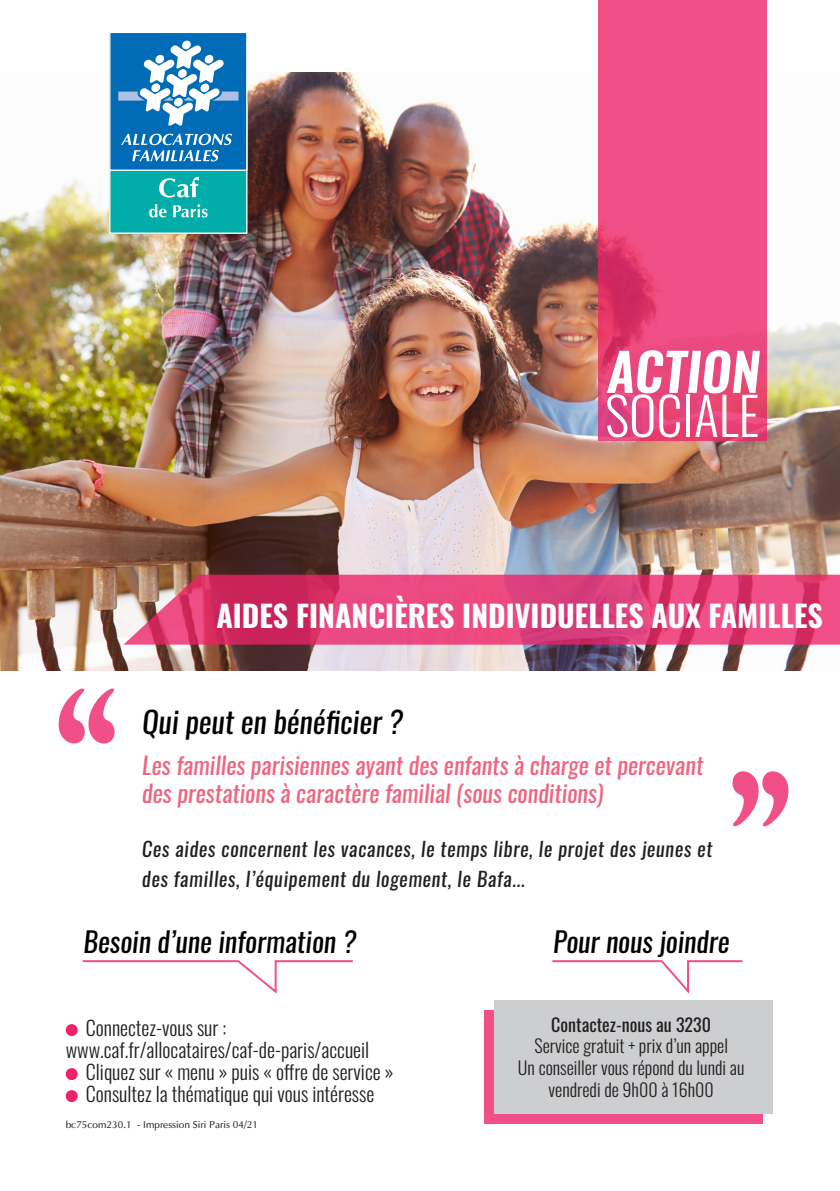
<style>
.page{position:relative;width:840px;height:1191px;background:#fff}
.page>*{position:absolute;margin:0;border:0;box-sizing:border-box;transform-origin:0 0}
.t1{font:300 52px "Oswald";color:#fff}
.t2{font:600 52px "Oswald";color:#fff}
.t3{font:700 30px "Oswald";color:#fff}
.t4{font:30px "Oswald";color:#000}
.t5{font:28px "Oswald";color:#000}
.t6{font:24px/28.8px "Oswald";color:#f0647f}
.t7{font:300 20px "Oswald";color:#231f20}
.t8{font:20px/30px "Oswald";color:#231f20}
.t9{font:300 18px/21.6px "Oswald";color:#231f20;text-align:center}
.t10{font:18px "Oswald";color:#231f20}
.t11{font:10px "Optima";color:#231f20}
</style>
<div class="page">
<img style="left:0;top:72px;width:839px;height:599px">
<svg style="left:597px;top:0;width:169px;height:440px;background:#ec4c81"></svg>
<div style="left:110px;top:104px;width:137px;height:129px;background:#00ada8"></div>
<div style="left:109px;top:103px;width:138px;height:131px;border:1px solid #fff"></div>
<div style="left:110px;top:32px;width:137px;height:138px;background:#006bb6"></div>
<div style="left:109px;top:32px;width:138px;height:139px;border:1px solid #fff"></div>
<div style="left:182px;top:41px;width:9px;height:8px;background:#fff;border-radius:50%"></div>
<svg style="left:118px;top:45px;width:120px;height:81px"></svg>
<svg style="left:121px;top:134px;width:111px;height:27px"></svg>
<svg style="left:159px;top:176px;width:40px;height:21px"></svg>
<svg style="left:149px;top:204px;width:18px;height:13px"></svg>
<svg style="left:173px;top:204px;width:34px;height:13px"></svg>
<svg style="left:123px;top:574px;width:716px;height:70px;background:#dd4578"></svg>
<svg style="left:732px;top:771px;width:56px;height:55px"></svg>
<svg style="left:59px;top:688px;width:56px;height:56px"></svg>
<svg style="left:82px;top:960px;width:271px;height:34px"></svg>
<div style="left:66px;top:1024px;width:12px;height:12px;background:#ed2268;border-radius:50%"></div>
<div style="left:66px;top:1068px;width:12px;height:12px;background:#ed2268;border-radius:50%"></div>
<div style="left:66px;top:1090px;width:12px;height:12px;background:#ed2268;border-radius:50%"></div>
<svg style="left:552px;top:960px;width:191px;height:34px"></svg>
<div style="left:484px;top:1010px;width:278px;height:113px;background:linear-gradient(to right,#f05087,#f05087)"></div>
<div style="left:493px;top:1000px;width:278px;height:113px;background:#cdced0"></div>
<p class="t2" style="left:605px;top:344px;width:163px">ACTION</p>
<p class="t1" style="left:604px;top:369px;width:156px">SOCIALE</p>
<p class="t3" style="left:216px;top:600px;width:607px">AIDES FINANCIÈRES INDIVIDUELLES AUX FAMILLES</p>
<p class="t4" style="left:141px;top:695px;width:267px">Qui peut en bénéficier ?</p>
<p class="t6" style="left:141px;top:748px;width:566px">Les familles parisiennes ayant des enfants à charge et percevant des prestations à caractère familial (sous conditions)</p>
<p class="t8" style="left:141px;top:831px;width:575px">Ces aides concernent les vacances, le temps libre, le projet des jeunes et des familles, l’équipement du logement, le Bafa...</p>
<p class="t5" style="left:83px;top:916px;width:279px">Besoin d’une information ?</p>
<p class="t5" style="left:552px;top:916px;width:183px">Pour nous joindre</p>
<p class="t7" style="left:86px;top:1010px;width:142px">Connectez-vous sur :</p>
<p class="t7" style="left:66px;top:1032px;width:305px">www.caf.fr/allocataires/caf-de-paris/accueil</p>
<p class="t7" style="left:86px;top:1054px;width:309px">Cliquez sur « menu » puis « offre de service »</p>
<p class="t7" style="left:86px;top:1076px;width:290px">Consultez la thématique qui vous intéresse</p>
<p class="t11" style="left:66px;top:1118px;width:194px">bc75com230.1 - Impression Siri Paris 04/21</p>
<p class="t10" style="left:551px;top:1008px;width:161px">Contactez-nous au 3230</p>
<p class="t9" style="left:534px;top:1033px;width:195px">Service gratuit + prix d’un appel</p>
<p class="t9" style="left:517px;top:1054px;width:228px">Un conseiller vous répond du lundi au vendredi de 9h00 à 16h00</p>
</div>
